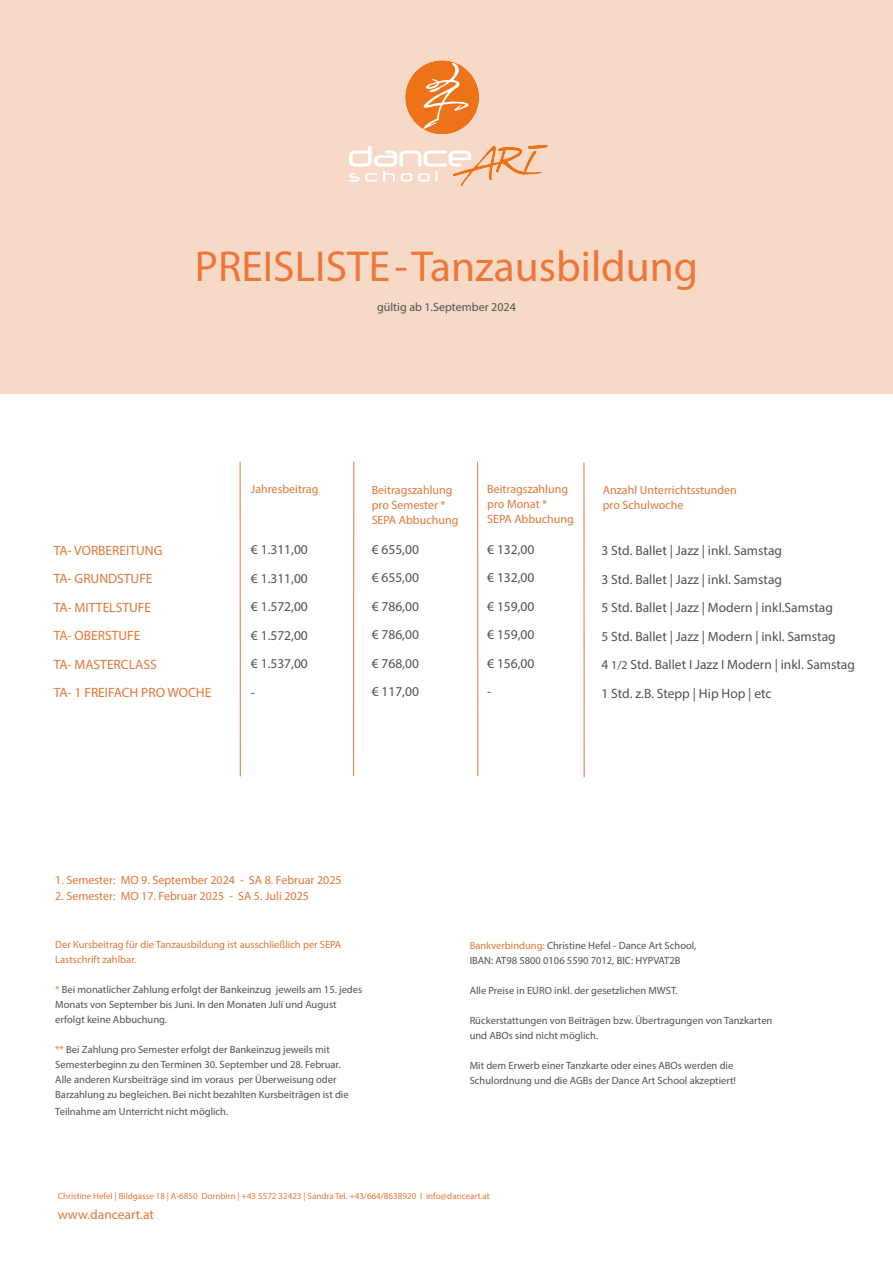
<style>
.page{position:relative;width:893px;height:1263px;background:#fff}
.page>*{position:absolute;margin:0;border:0;box-sizing:border-box;transform-origin:0 0}
.t1{font:43.5px "Myriad Pro";color:#ee7737}
.t2{font:13.5px "Myriad Pro";color:#515151}
.t3{font:13.5px "Myriad Pro";color:#e27737}
.t4{font:12px "Myriad Pro";color:#e27737}
.t5{font:12px "Myriad Pro";color:#515151}
.t6{font:10.5px/15px "Myriad Pro";color:#515151}
.t7{font:10.5px "Myriad Pro";color:#e27737}
.t8{font:9px "Myriad Pro";color:#e27737}
.s1{font-size:12px}
.s2{color:#e27737}
</style>
<div class="page">
<div style="left:0;top:0;width:893px;height:393px;background:#f6d9c7"></div>
<img style="left:349px;top:60px;width:199px;height:126px">
<hr style="left:240px;top:462px;width:1px;height:314px;background:#e27737">
<hr style="left:353px;top:462px;width:1px;height:314px;background:#e27737">
<hr style="left:584px;top:462px;width:1px;height:315px;background:#e27737">
<hr style="left:477px;top:461px;width:1px;height:315px;background:#e27737">
<p class="t1" style="left:195px;top:239px;width:505px">PREISLISTE-Tanzausbildung</p>
<p class="t5" style="left:377px;top:299px;width:140px">gültig ab 1.September 2024</p>
<p class="t3" style="left:54px;top:542px;width:110px">TA- VORBEREITUNG</p>
<p class="t3" style="left:54px;top:570px;width:100px">TA- GRUNDSTUFE</p>
<p class="t3" style="left:54px;top:599px;width:99px">TA- MITTELSTUFE</p>
<p class="t3" style="left:54px;top:627px;width:88px">TA- OBERSTUFE</p>
<p class="t3" style="left:54px;top:656px;width:104px">TA- MASTERCLASS</p>
<p class="t3" style="left:54px;top:684px;width:159px">TA- 1 FREIFACH PRO WOCHE</p>
<p class="t4" style="left:251px;top:482px;width:69px">Jahresbeitrag</p>
<p class="t4" style="left:603px;top:482px;width:136px">Anzahl Unterrichtsstunden</p>
<p class="t4" style="left:603px;top:497px;width:82px">pro Schulwoche</p>
<p class="t2" style="left:251px;top:541px;width:58px">€ 1.311,00</p>
<p class="t2" style="left:251px;top:570px;width:58px">€ 1.311,00</p>
<p class="t2" style="left:251px;top:598px;width:58px">€ 1.572,00</p>
<p class="t2" style="left:251px;top:627px;width:58px">€ 1.572,00</p>
<p class="t2" style="left:251px;top:655px;width:58px">€ 1.537,00</p>
<p class="t2" style="left:251px;top:684px;width:6px">-</p>
<p class="t4" style="left:487px;top:482px;width:82px">Beitragszahlung</p>
<p class="t4" style="left:487px;top:497px;width:61px">pro Monat *</p>
<p class="t4" style="left:487px;top:512px;width:88px">SEPA Abbuchung</p>
<p class="t4" style="left:372px;top:482px;width:82px">Beitragszahlung</p>
<p class="t4" style="left:372px;top:497px;width:75px">pro Semester *</p>
<p class="t4" style="left:372px;top:512px;width:88px">SEPA Abbuchung</p>
<p class="t2" style="left:372px;top:541px;width:49px">€ 655,00</p>
<p class="t2" style="left:372px;top:570px;width:49px">€ 655,00</p>
<p class="t2" style="left:372px;top:598px;width:49px">€ 786,00</p>
<p class="t2" style="left:372px;top:627px;width:49px">€ 786,00</p>
<p class="t2" style="left:372px;top:655px;width:49px">€ 768,00</p>
<p class="t2" style="left:372px;top:684px;width:49px">€ 117,00</p>
<p class="t2" style="left:487px;top:541px;width:49px">€ 132,00</p>
<p class="t2" style="left:487px;top:570px;width:49px">€ 132,00</p>
<p class="t2" style="left:487px;top:598px;width:49px">€ 159,00</p>
<p class="t2" style="left:487px;top:627px;width:49px">€ 159,00</p>
<p class="t2" style="left:487px;top:655px;width:49px">€ 156,00</p>
<p class="t2" style="left:487px;top:684px;width:6px">-</p>
<p class="t2" style="left:601px;top:543px;width:182px">3 Std. Ballet | Jazz | inkl. Samstag</p>
<p class="t2" style="left:601px;top:571px;width:182px">3 Std. Ballet | Jazz | inkl. Samstag</p>
<p class="t2" style="left:601px;top:600px;width:233px">5 Std. Ballet | Jazz | Modern | inkl.Samstag</p>
<p class="t2" style="left:601px;top:628px;width:236px">5 Std. Ballet | Jazz | Modern | inkl. Samstag</p>
<p class="t2" style="left:601px;top:657px;width:255px">4 <span class="s1">1/2</span> Std. Ballet I Jazz I Modern | inkl. Samstag</p>
<p class="t2" style="left:601px;top:685px;width:172px">1 Std. z.B. Stepp | Hip Hop | etc</p>
<p class="t4" style="left:55px;top:872px;width:288px">1. Semester: MO 9. September 2024 - SA 8. Februar 2025</p>
<p class="t4" style="left:55px;top:889px;width:255px">2. Semester: MO 17. Februar 2025 - SA 5. Juli 2025</p>
<p class="t7" style="left:55px;top:938px;width:288px">Der Kursbeitrag für die Tanzausbildung ist ausschließlich per SEPA</p>
<p class="t7" style="left:55px;top:953px;width:83px">Lastschrift zahlbar.</p>
<p class="t6" style="left:55px;top:982px;width:308px"><span class="s2">*</span> Bei monatlicher Zahlung erfolgt der Bankeinzug jeweils am 15. jedes</p>
<p class="t6" style="left:55px;top:997px;width:283px">Monats von September bis Juni. In den Monaten Juli und August</p>
<p class="t6" style="left:55px;top:1012px;width:113px">erfolgt keine Abbuchung.</p>
<p class="t6" style="left:55px;top:1042px;width:276px"><span class="s2">**</span> Bei Zahlung pro Semester erfolgt der Bankeinzug jeweils mit</p>
<p class="t6" style="left:55px;top:1057px;width:287px">Semesterbeginn zu den Terminen 30. September und 28. Februar.</p>
<p class="t6" style="left:55px;top:1072px;width:283px">Alle anderen Kursbeiträge sind im voraus per Überweisung oder</p>
<p class="t6" style="left:55px;top:1087px;width:295px">Barzahlung zu begleichen. Bei nicht bezahlten Kursbeiträgen ist die</p>
<p class="t6" style="left:55px;top:1104px;width:175px">Teilnahme am Unterricht nicht möglich.</p>
<p class="t6" style="left:470px;top:937px;width:228px"><span class="s2">Bankverbindung:</span> Christine Hefel - Dance Art School,</p>
<p class="t6" style="left:470px;top:952px;width:212px">IBAN: AT98 5800 0106 5590 7012, BIC: HYPVAT2B</p>
<p class="t6" style="left:470px;top:982px;width:210px">Alle Preise in EURO inkl. der gesetzlichen MWST.</p>
<p class="t6" style="left:470px;top:1012px;width:304px">Rückerstattungen von Beiträgen bzw. Übertragungen von Tanzkarten und ABOs sind nicht möglich.</p>
<p class="t6" style="left:470px;top:1057px;width:265px">Mit dem Erwerb einer Tanzkarte oder eines ABOs werden die</p>
<p class="t6" style="left:470px;top:1072px;width:268px">Schulordnung und die AGBs der Dance Art School akzeptiert!</p>
<p class="t8" style="left:58px;top:1191px;width:433px">Christine Hefel | Bildgasse 18 | A-6850 Dornbirn | +43 5572 32423 | Sandra Tel. +43/664/8638920 I info@danceart.at</p>
<p class="t3" style="left:58px;top:1206px;width:98px">www.danceart.at</p>
</div>
